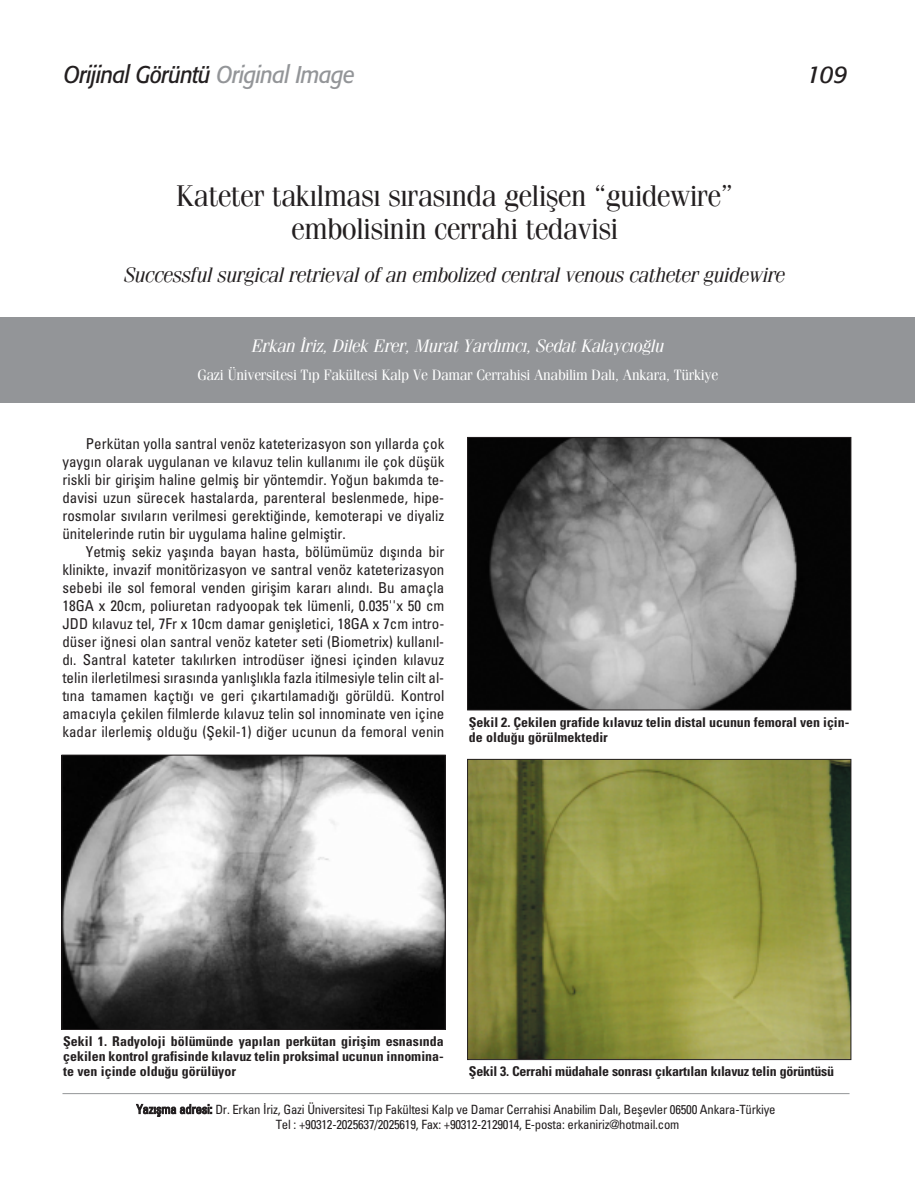
<style>
.page{position:relative;width:915px;height:1191px;background:#fff}
.page>*{position:absolute;margin:0;border:0;box-sizing:border-box;transform-origin:0 0}
.t1{font:30px/33px "Fenice";letter-spacing:-.02em;color:#231f20;text-align:center}
.t2{font:italic 24px "Formata";letter-spacing:-.03em;color:#231f20;scale:.9 1}
.t3{font:italic 24px "Formata";letter-spacing:-.03em;color:#231f20}
.t4{font:italic 21px "Fenice";letter-spacing:-.02em;color:#231f20}
.t5{font:italic 18px "Fenice";letter-spacing:-.02em;color:#fff}
.t6{font:condensed 15px/18px "Univers";color:#231f20;text-align:justify}
.t7{font:15px "Fenice";letter-spacing:-.02em;color:#fff}
.t8{font:700 condensed 13.5px/15px "Univers";color:#231f20;text-align:justify}
.t9{font:700 condensed 13.5px "Univers";letter-spacing:-.02em;color:#231f20}
.t10{font:condensed 12.75px/15px "Univers";letter-spacing:-.02em;color:#231f20}
.s1{color:#939598}
</style>
<div class="page">
<div style="left:0;top:318px;width:914px;height:85px;background:#939598"></div>
<hr style="left:62px;top:1093px;width:787px;height:1px;background:#939598">
<img style="left:64px;top:757px;width:379px;height:270px">
<div style="left:62px;top:755px;width:383px;height:274px;border:1px solid #231f20"></div>
<img style="left:469px;top:439px;width:379px;height:269px">
<div style="left:467px;top:437px;width:383px;height:273px;border:1px solid #231f20"></div>
<img style="left:469px;top:761px;width:379px;height:296px">
<div style="left:467px;top:759px;width:383px;height:300px;border:1px solid #231f20"></div>
<h2 class="t2" style="left:64px;top:64px;width:325px">Orijinal Görüntü <span class="s1">Original Image</span></h2>
<h2 class="t3" style="left:806px;top:64px;width:42px">109</h2>
<h1 class="t1" style="left:176px;top:181px;width:558px">Kateter tak›lmas› s›ras›nda geliflen “guidewire” embolisinin cerrahi tedavisi</h1>
<h3 class="t4" style="left:124px;top:268px;width:662px">Successful surgical retrieval of an embolized central venous catheter guidewire</h3>
<p class="t5" style="left:251px;top:339px;width:414px">Erkan ‹riz, Dilek Erer, Murat Yard›mc›, Sedat Kalayc›o¤lu</p>
<p class="t7" style="left:197px;top:369px;width:522px">Gazi Üniversitesi T›p Fakültesi Kalp Ve Damar Cerrahisi Anabilim Dal›, Ankara, Türkiye</p>
<p class="t6" style="left:62px;top:436px;width:383px;text-indent:23px">Perkütan yolla santral venöz kateterizasyon son y›llarda çok yayg›n olarak uygulanan ve k›lavuz telin kullan›m› ile çok düflük riskli bir giriflim haline gelmifl bir yöntemdir. Yo¤un bak›mda te&shy;davisi uzun sürecek hastalarda, parenteral beslenmede, hipe&shy;rosmolar s›v›lar›n verilmesi gerekti¤inde, kemoterapi ve diyaliz ünitelerinde rutin bir uygulama haline gelmifltir.</p>
<p class="t6" style="left:62px;top:544px;width:383px;text-indent:23px">Yetmifl sekiz yafl›nda bayan hasta, bölümümüz d›fl›nda bir klinikte, invazif monitörizasyon ve santral venöz kateterizasyon sebebi ile sol femoral venden giriflim karar› al›nd›. Bu amaçla 18GA x 20cm, poliuretan radyoopak tek lümenli, 0.035''x 50 cm JDD k›lavuz tel, 7Fr x 10cm damar geniflletici, 18GA x 7cm intro&shy;düser i¤nesi olan santral venöz kateter seti (Biometrix) kullan›l&shy;d›. Santral kateter tak›l›rken introdüser i¤nesi içinden k›lavuz telin ilerletilmesi s›ras›nda yanl›fll›kla fazla itilmesiyle telin cilt al&shy;t›na tamamen kaçt›¤› ve geri ç›kart›lamad›¤› görüldü. Kontrol amac›yla çekilen filmlerde k›lavuz telin sol innominate ven içine kadar ilerlemifl oldu¤u (fiekil-1) di¤er ucunun da femoral venin</p>
<p class="t8" style="left:468px;top:715px;width:382px">fiekil 2. Çekilen grafide k›lavuz telin distal ucunun femoral ven için&shy;de oldu¤u görülmektedir</p>
<p class="t8" style="left:63px;top:1035px;width:382px">fiekil 1. Radyoloji bölümünde yap›lan perkütan giriflim esnas›nda çekilen kontrol grafisinde k›lavuz telin proksimal ucunun innomina&shy;te ven içinde oldu¤u görülüyor</p>
<p class="t9" style="left:468px;top:1066px;width:366px">fiekil 3. Cerrahi müdahale sonras› ç›kart›lan k›lavuz telin görüntüsü</p>
<p class="t10" style="left:276px;top:1102px;width:501px;text-indent:-139px">Yaz›flma adresi: Dr. Erkan ‹riz, Gazi Üniversitesi T›p Fakültesi Kalp ve Damar Cerrahisi Anabilim Dal›, Beflevler 06500 Ankara-Türkiye<br>Tel : +90312-2025637/2025619, Fax: +90312-2129014, E-posta: erkaniriz@hotmail.com</p>
</div>
